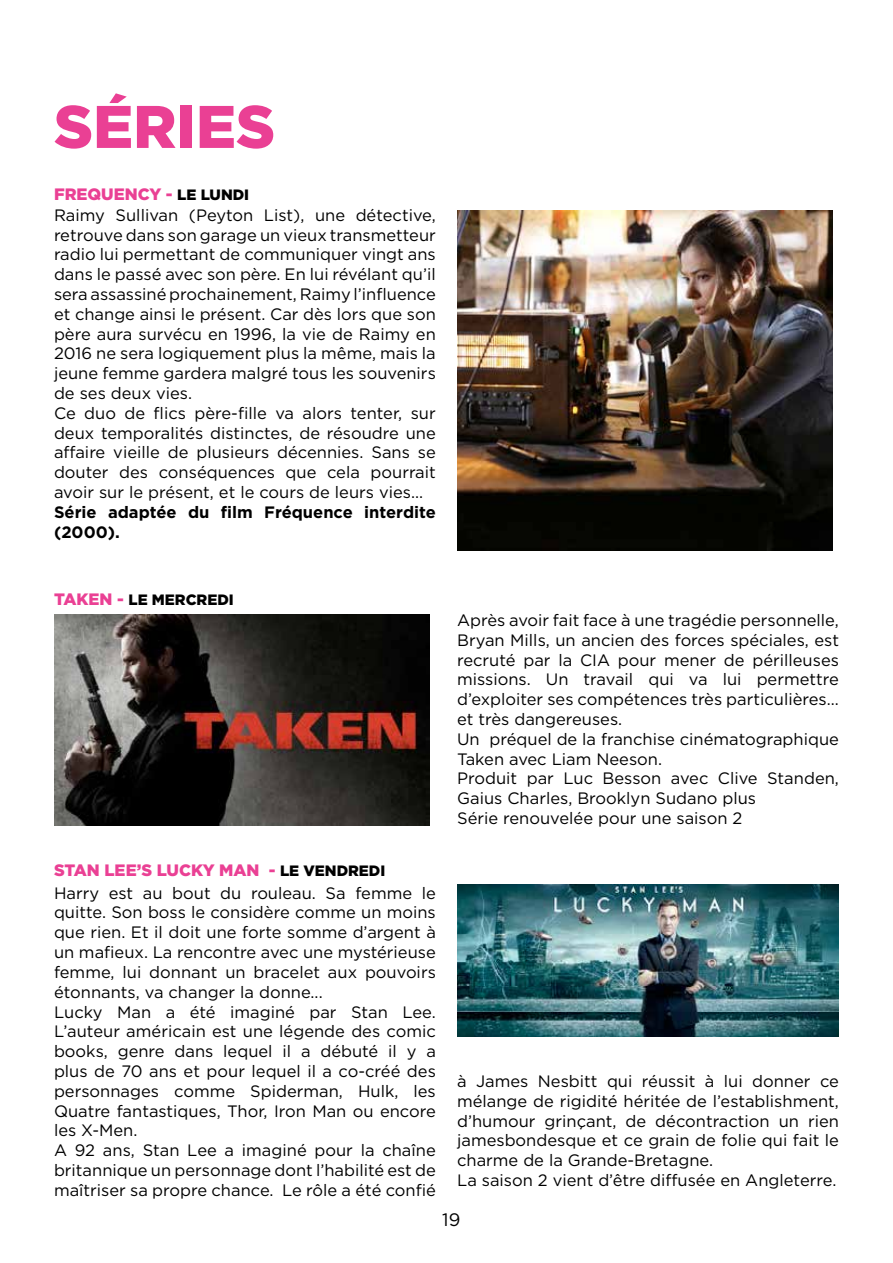
<style>
.page{position:relative;width:893px;height:1263px;background:#fff}
.page>*{position:absolute;margin:0;border:0;box-sizing:border-box;transform-origin:0 0}
.t1{font:900 60px "Gotham";color:#ea4094}
.t2{font:18px "Gotham";color:#000}
.t3{font:16.5px/19.8px "Gotham";color:#000}
.t4{font:900 16.5px "Gotham";color:#ea4094}
.t5{font:700 16.5px/19.8px "Gotham";color:#000}
.t6{font:900 15px "Gotham";color:#000}
.s1{font-size:15px;color:#000}
.s2{font-size:16.5px;color:#ea4094}
</style>
<div class="page">
<img style="left:457px;top:211px;width:376px;height:339px">
<img style="left:54px;top:614px;width:376px;height:212px">
<img style="left:457px;top:884px;width:382px;height:152px">
<h1 class="t1" style="left:54px;top:85px;width:223px">SÉRIES</h1>
<p class="t4" style="left:54px;top:183px;width:197px">FREQUENCY - <span class="s1">LE LUNDI</span></p>
<p class="t3" style="left:54px;top:205px;width:383px">Raimy Sullivan (Peyton List), une détective, retrouve dans son garage un vieux transmetteur radio lui permettant de communiquer vingt ans dans le passé avec son père. En lui révélant qu’il sera assassiné prochainement, Raimy l’influence et change ainsi le présent. Car dès lors que son père aura survécu en 1996, la vie de Raimy en 2016 ne sera logiquement plus la même, mais la jeune femme gardera malgré tous les souvenirs de ses deux vies.<br>Ce duo de flics père-fille va alors tenter, sur deux temporalités distinctes, de résoudre une affaire vieille de plusieurs décennies. Sans se douter des conséquences que cela pourrait avoir sur le présent, et le cours de leurs vies...</p>
<p class="t5" style="left:54px;top:502px;width:383px">Série adaptée du film Fréquence interdite (2000).</p>
<p class="t6" style="left:54px;top:590px;width:181px"><span class="s2">TAKEN -</span> LE MERCREDI</p>
<p class="t4" style="left:54px;top:859px;width:333px">STAN LEE’S LUCKY MAN - <span class="s1">LE VENDREDI</span></p>
<p class="t3" style="left:54px;top:882px;width:383px">Harry est au bout du rouleau. Sa femme le quitte. Son boss le considère comme un moins que rien. Et il doit une forte somme d’argent à un mafieux. La rencontre avec une mystérieuse femme, lui donnant un bracelet aux pouvoirs étonnants, va changer la donne...<br>Lucky Man a été imaginé par Stan Lee.<br>L’auteur américain est une légende des comic books, genre dans lequel il a débuté il y a plus de 70 ans et pour lequel il a co-créé des personnages comme Spiderman, Hulk, les Quatre fantastiques, Thor, Iron Man ou encore les X-Men.<br>A 92 ans, Stan Lee a imaginé pour la chaîne britannique un personnage dont l’habilité est de maîtriser sa propre chance. Le rôle a été confié</p>
<p class="t3" style="left:457px;top:610px;width:383px">Après avoir fait face à une tragédie personnelle, Bryan Mills, un ancien des forces spéciales, est recruté par la CIA pour mener de périlleuses missions. Un travail qui va lui permettre d’exploiter ses compétences très particulières... et très dangereuses.<br>Un préquel de la franchise cinématographique Taken avec Liam Neeson.<br>Produit par Luc Besson avec Clive Standen, Gaius Charles, Brooklyn Sudano plus<br>Série renouvelée pour une saison 2</p>
<p class="t3" style="left:457px;top:1071px;width:383px">à James Nesbitt qui réussit à lui donner ce mélange de rigidité héritée de l’establishment, d’humour grinçant, de décontraction un rien jamesbondesque et ce grain de folie qui fait le charme de la Grande-Bretagne.<br>La saison 2 vient d’être diffusée en Angleterre.</p>
<p class="t2" style="left:442px;top:1208px;width:20px">19</p>
</div>
